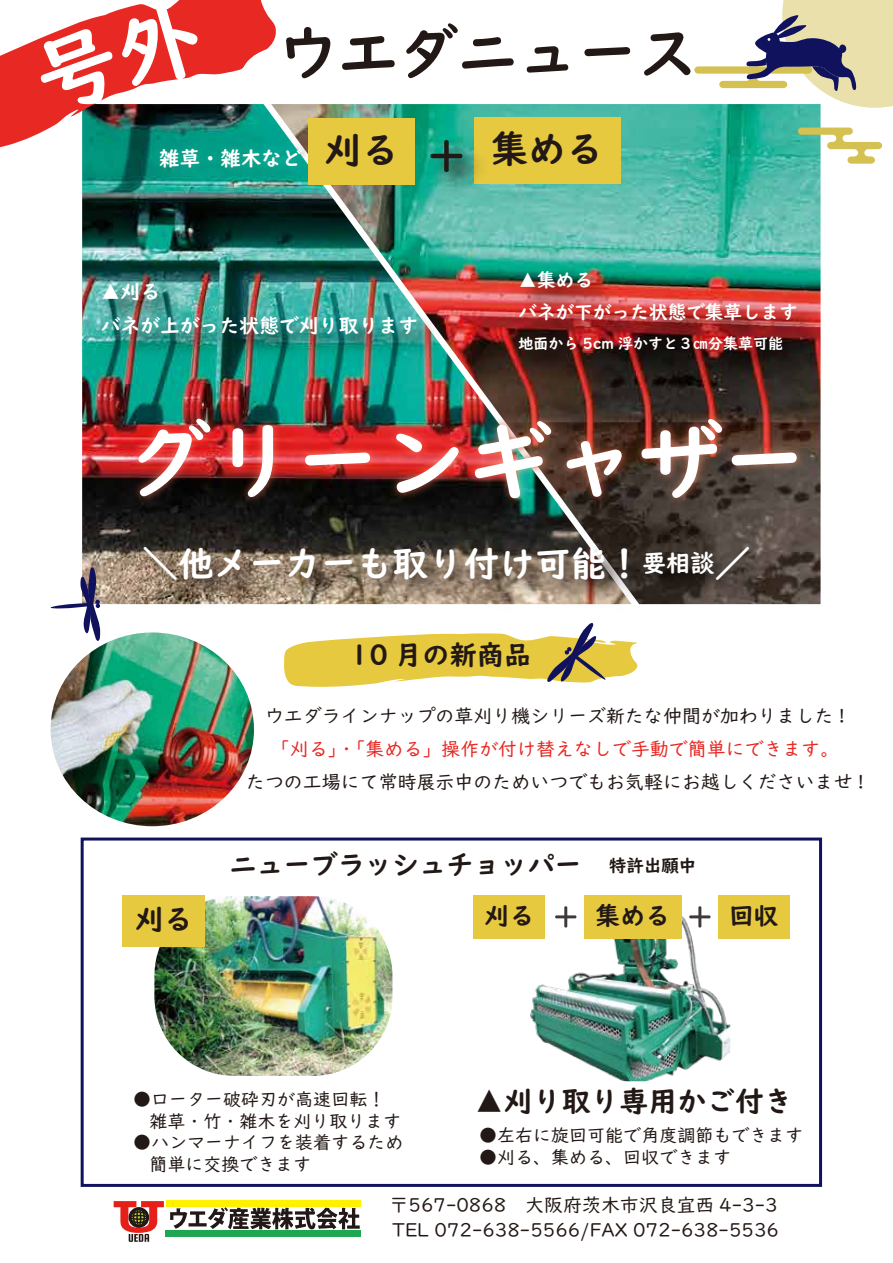
<style>
.page{position:relative;width:893px;height:1263px;background:#fff}
.page>*{position:absolute;margin:0;border:0;box-sizing:border-box;transform-origin:0 0}
.t1{font:700 85.35px "UD Digi Kyokasho NP";color:#fff}
.t2{font:700 60px "UD Digi Kyokasho NP";color:#221815}
.t3{font:700 37.2px "UD Digi Kyokasho NP";color:#221815}
.t4{font:700 35.7px "UD Digi Kyokasho NP";color:#fff}
.t5{font:700 28.95px "UD Digi Kyokasho NP";color:#221815}
.t6{font:700 28.8px "UD Digi Kyokasho NP";color:#221815}
.t7{font:700 27.3px "UD Digi Kyokasho NP";color:#221815}
.t8{font:700 27.15px "UD Digi Kyokasho NP";color:#221815}
.t9{font:700 24.75px "UD Digi Kyokasho NP";color:#221815}
.t10{font:700 20.4px "UD Digi Kyokasho NP";color:#fff}
.t11{font:700 19.8px/34.8px "UD Digi Kyokasho NP";color:#fff}
.t12{font:18.9px/24.9px "UD Digi Kyokasho NP";color:#221815}
.t13{font:18.9px "UD Digi Kyokasho NP";color:#e72823}
.t14{font:700 18.6px/32.5px "UD Digi Kyokasho NP";color:#fff}
.t15{font:18px/21.6px "UD Digi Kyokasho NP";color:#221815}
.t16{font:700 15px "UD Digi Kyokasho NP";color:#fff}
.s1{font-size:37.2px;color:#221815}
.s2{font-size:24.15px}
.s3{font-size:17.4px}
</style>
<div class="page">
<img style="left:154px;top:896px;width:238px;height:180px">
<img style="left:530px;top:916px;width:200px;height:165px">
<img style="left:51px;top:632px;width:203px;height:194px">
<img style="left:632px;top:104px;width:188px;height:302px">
<img style="left:82px;top:104px;width:550px;height:500px">
<svg style="left:50px;top:566px;width:50px;height:76px"></svg>
<svg style="left:797px;top:128px;width:86px;height:36px"></svg>
<svg style="left:693px;top:0;width:200px;height:108px"></svg>
<div style="left:81px;top:837px;width:741px;height:350px;border:3px solid #11125e"></div>
<svg style="left:284px;top:623px;width:353px;height:64px"></svg>
<div style="left:166px;top:1200px;width:195px;height:7px;background:#fff100"></div>
<svg style="left:114px;top:1201px;width:247px;height:41px"></svg>
<img style="left:113px;top:406px;width:708px;height:199px">
<div style="left:308px;top:119px;width:107px;height:66px;background:#e6c93f"></div>
<div style="left:474px;top:118px;width:146px;height:66px;background:#e6c93f"></div>
<img style="left:418px;top:128px;width:78px;height:77px">
<svg style="left:430px;top:140px;width:32px;height:32px"></svg>
<img style="left:146px;top:135px;width:162px;height:49px">
<div style="left:474px;top:895px;width:71px;height:44px;background:#e6c93f"></div>
<div style="left:584px;top:895px;width:97px;height:44px;background:#e6c93f"></div>
<svg style="left:555px;top:906px;width:21px;height:21px"></svg>
<svg style="left:689px;top:906px;width:21px;height:21px"></svg>
<div style="left:718px;top:895px;width:71px;height:44px;background:#e6c93f"></div>
<div style="left:123px;top:895px;width:82px;height:51px;background:#e6c93f"></div>
<img style="left:88px;top:269px;width:363px;height:102px">
<img style="left:506px;top:258px;width:315px;height:128px">
<img style="left:130px;top:533px;width:654px;height:72px">
<svg style="left:0;top:0;width:278px;height:151px"></svg>
<h2 class="t2" style="left:278px;top:18px;width:421px">ウエダニュース</h2>
<p class="t10" style="left:159px;top:147px;width:241px">雑草・雑木など <span class="s1">刈る</span></p>
<h3 class="t3" style="left:491px;top:127px;width:113px">集める</h3>
<p class="t11" style="left:101px;top:274px;width:319px">▲刈る<br>バネが上がった状態で刈り取ります</p>
<p class="t14" style="left:519px;top:264px;width:281px">▲集める<br>バネが下がった状態で集草します</p>
<p class="t16" style="left:519px;top:334px;width:266px">地面から 5cm 浮かすと３㎝分集草可能</p>
<h1 class="t1" style="left:125px;top:411px;width:684px">グリーンギャザー</h1>
<h3 class="t4" style="left:143px;top:542px;width:609px">＼他メーカーも取り付け可能！<span class="s2">要相談</span>／</h3>
<h3 class="t7" style="left:350px;top:639px;width:183px">10 月の新商品</h3>
<p class="t12" style="left:265px;top:704px;width:582px">ウエダラインナップの草刈り機シリーズ新たな仲間が加わりました !</p>
<p class="t13" style="left:271px;top:738px;width:570px">「刈る」・「集める」操作が付け替えなしで手動で簡単にできます。</p>
<p class="t12" style="left:246px;top:770px;width:620px">たつの工場にて常時展示中のためいつでもお気軽にお越しくださいませ !</p>
<h3 class="t8" style="left:230px;top:849px;width:468px">ニューブラッシュチョッパー　<span class="s3">特許出願中</span></h3>
<h3 class="t6" style="left:135px;top:902px;width:59px">刈る</h3>
<h3 class="t9" style="left:484px;top:901px;width:51px">刈る</h3>
<h3 class="t9" style="left:596px;top:901px;width:76px">集める</h3>
<h3 class="t9" style="left:729px;top:901px;width:51px">回収</h3>
<h3 class="t5" style="left:475px;top:1084px;width:320px">▲刈り取り専用かご付き</h3>
<p class="t15" style="left:149px;top:1088px;width:254px;text-indent:-16px">●ローター破砕刃が高速回転！雑草・竹・雑木を刈り取ります</p>
<p class="t15" style="left:149px;top:1132px;width:256px;text-indent:-16px">●ハンマーナイフを装着するため簡単に交換できます</p>
<p class="t15" style="left:479px;top:1125px;width:326px">●左右に旋回可能で角度調節もできます</p>
<p class="t15" style="left:479px;top:1146px;width:254px">●刈る、集める、回収できます</p>
<p class="t12" style="left:390px;top:1193px;width:391px">〒567-0868　大阪府茨木市沢良宜西 4-3-3<br>TEL 072-638-5566/FAX 072-638-5536</p>
</div>
